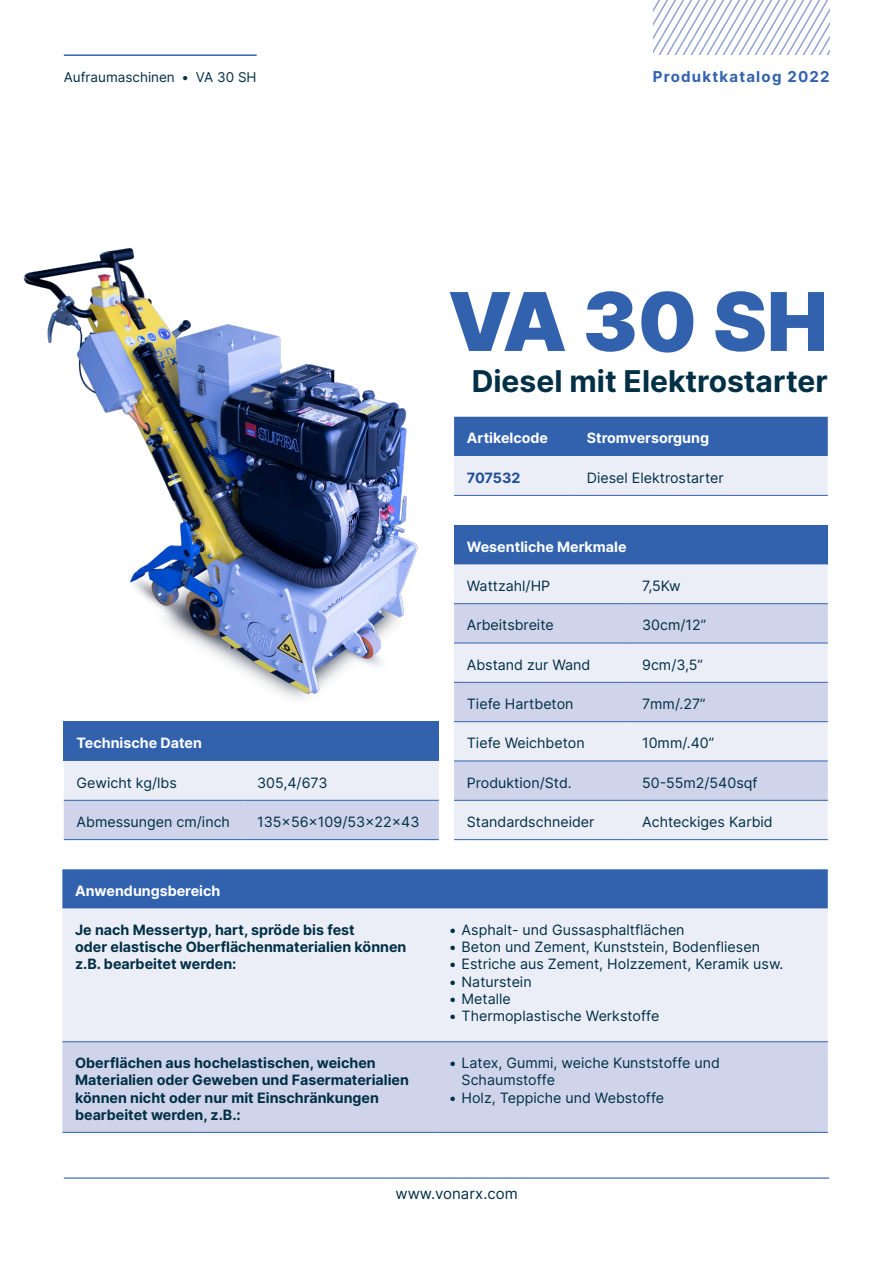
<style>
.page{position:relative;width:893px;height:1263px;background:#fff}
.page>*{position:absolute;margin:0;border:0;box-sizing:border-box;transform-origin:0 0}
.t1{font:900 81px "Inter";color:#3262ae}
.t2{font:700 30px "Inter";color:#002f46}
.t3{font:700 15px "Inter";letter-spacing:.08em;color:#3262ae}
.t4{font:15px "Inter";color:#002f46}
.Body{font:14.25px/17.1px "Inter";color:#002f46}
.Body-bold{font:700 14.25px/17.1px "Inter";color:#002f46}
.Header-table{font:700 14.25px "Inter";color:#fff}
.Body-2{font:700 14.25px "Inter";letter-spacing:-.01em;color:#1f4d98}
.t5{font:13.5px "Inter";color:#002f46}
</style>
<div class="page">
<hr style="left:64px;top:1177px;width:765px;height:1px;background:#3262ae">
<hr style="left:64px;top:54px;width:193px;height:2px;background:#3262ae">
<svg style="left:654px;top:0;width:176px;height:54px"></svg>
<img style="left:23px;top:248px;width:448px;height:513px">
<div style="left:62px;top:869px;width:766px;height:40px;background:#3262ae"></div>
<div style="left:62px;top:909px;width:766px;height:132px;background:#eceef7"></div>
<div style="left:62px;top:1042px;width:766px;height:90px;background:#cfd4ea"></div>
<hr style="left:62px;top:1041px;width:374px;height:1px;background:#3262ae">
<hr style="left:436px;top:1041px;width:392px;height:1px;background:#3262ae">
<hr style="left:62px;top:1132px;width:374px;height:1px;background:#3262ae">
<hr style="left:436px;top:1132px;width:392px;height:1px;background:#3262ae">
<div style="left:454px;top:525px;width:374px;height:39px;background:#3262ae"></div>
<div style="left:454px;top:564px;width:374px;height:275px;background:#eceef7"></div>
<svg style="left:454px;top:604px;width:374px;height:196px;background:#d9ddee"></svg>
<hr style="left:454px;top:603px;width:175px;height:1px;background:#3262ae">
<hr style="left:629px;top:603px;width:199px;height:1px;background:#3262ae">
<hr style="left:454px;top:643px;width:175px;height:1px;background:#3262ae">
<hr style="left:629px;top:643px;width:199px;height:1px;background:#3262ae">
<hr style="left:454px;top:682px;width:175px;height:1px;background:#3262ae">
<hr style="left:629px;top:682px;width:199px;height:1px;background:#3262ae">
<hr style="left:454px;top:721px;width:175px;height:1px;background:#3262ae">
<hr style="left:629px;top:721px;width:199px;height:1px;background:#3262ae">
<hr style="left:454px;top:761px;width:175px;height:1px;background:#3262ae">
<hr style="left:629px;top:761px;width:199px;height:1px;background:#3262ae">
<hr style="left:454px;top:800px;width:175px;height:1px;background:#3262ae">
<hr style="left:629px;top:800px;width:199px;height:1px;background:#3262ae">
<hr style="left:454px;top:839px;width:175px;height:1px;background:#3262ae">
<hr style="left:629px;top:839px;width:199px;height:1px;background:#3262ae">
<svg style="left:454px;top:417px;width:374px;height:78px;background:#8ea7d2"></svg>
<hr style="left:454px;top:495px;width:120px;height:1px;background:#3262ae">
<hr style="left:574px;top:495px;width:254px;height:1px;background:#3262ae">
<div style="left:64px;top:722px;width:375px;height:39px;background:#3262ae"></div>
<svg style="left:64px;top:761px;width:375px;height:78px;background:#dde0f0"></svg>
<hr style="left:64px;top:800px;width:180px;height:1px;background:#3262ae">
<hr style="left:244px;top:800px;width:195px;height:1px;background:#3262ae">
<hr style="left:64px;top:839px;width:180px;height:1px;background:#3262ae">
<hr style="left:244px;top:839px;width:195px;height:1px;background:#3262ae">
<p class="t5" style="left:64px;top:68px;width:194px">Aufraumaschinen • VA 30 SH</p>
<p class="t3" style="left:653px;top:66px;width:178px">Produktkatalog 2022</p>
<h1 class="t1" style="left:448px;top:263px;width:381px">VA 30 SH</h1>
<h3 class="t2" style="left:472px;top:359px;width:358px">Diesel mit Elektrostarter</h3>
<p class="Header-table" style="left:77px;top:733px;width:127px">Technische Daten</p>
<p class="Body" style="left:77px;top:773px;width:102px">Gewicht kg/lbs</p>
<p class="Body" style="left:257px;top:773px;width:72px">305,4/673</p>
<p class="Body" style="left:77px;top:813px;width:155px">Abmessungen cm/inch</p>
<p class="Body" style="left:257px;top:813px;width:164px">135x56x109/53x22x43</p>
<p class="Header-table" style="left:75px;top:880px;width:147px">Anwendungsbereich</p>
<p class="Body-bold" style="left:75px;top:921px;width:281px">Je nach Messertyp, hart, spröde bis fest</p>
<p class="Body-bold" style="left:75px;top:938px;width:333px">oder elastische Oberflächenmaterialien können z.B. bearbeitet werden:</p>
<p class="Header-table" style="left:467px;top:428px;width:83px">Artikelcode</p>
<p class="Header-table" style="left:587px;top:428px;width:124px">Stromversorgung</p>
<p class="Body-2" style="left:467px;top:467px;width:55px">707532</p>
<p class="Body" style="left:587px;top:469px;width:138px">Diesel Elektrostarter</p>
<p class="Header-table" style="left:467px;top:536px;width:161px">Wesentliche Merkmale</p>
<p class="Body" style="left:467px;top:577px;width:85px">Wattzahl/HP</p>
<p class="Body" style="left:642px;top:577px;width:40px">7,5Kw</p>
<p class="Body" style="left:467px;top:616px;width:88px">Arbeitsbreite</p>
<p class="Body" style="left:642px;top:616px;width:66px">30cm/12”</p>
<p class="Body" style="left:467px;top:655px;width:125px">Abstand zur Wand</p>
<p class="Body" style="left:642px;top:655px;width:62px">9cm/3,5”</p>
<p class="Body" style="left:467px;top:695px;width:108px">Tiefe Hartbeton</p>
<p class="Body" style="left:642px;top:695px;width:65px">7mm/.27”</p>
<p class="Body" style="left:467px;top:734px;width:119px">Tiefe Weichbeton</p>
<p class="Body" style="left:642px;top:734px;width:74px">10mm/.40”</p>
<p class="Body" style="left:467px;top:773px;width:106px">Produktion/Std.</p>
<p class="Body" style="left:642px;top:773px;width:117px">50-55m2/540sqf</p>
<p class="Body" style="left:467px;top:813px;width:129px">Standardschneider</p>
<p class="Body" style="left:642px;top:813px;width:132px">Achteckiges Karbid</p>
<p class="Body" style="left:449px;top:921px;width:237px">• Asphalt- und Gussasphaltflächen</p>
<p class="Body" style="left:449px;top:938px;width:313px">• Beton und Zement, Kunststein, Bodenfliesen</p>
<p class="Body" style="left:449px;top:955px;width:336px">• Estriche aus Zement, Holzzement, Keramik usw.</p>
<p class="Body" style="left:449px;top:972px;width:84px">• Naturstein</p>
<p class="Body" style="left:449px;top:989px;width:63px">• Metalle</p>
<p class="Body" style="left:449px;top:1007px;width:212px">• Thermoplastische Werkstoffe</p>
<p class="Body-bold" style="left:75px;top:1054px;width:335px">Oberflächen aus hochelastischen, weichen Materialien oder Geweben und Fasermaterialien können nicht oder nur mit Einschränkungen bearbeitet werden, z.B.:</p>
<p class="Body" style="left:462px;top:1054px;width:260px;text-indent:-13px">• Latex, Gummi, weiche Kunststoffe und<br>Schaumstoffe</p>
<p class="Body" style="left:449px;top:1088px;width:217px">• Holz, Teppiche und Webstoffe</p>
<p class="t4" style="left:396px;top:1182px;width:124px">www.vonarx.com</p>
</div>
